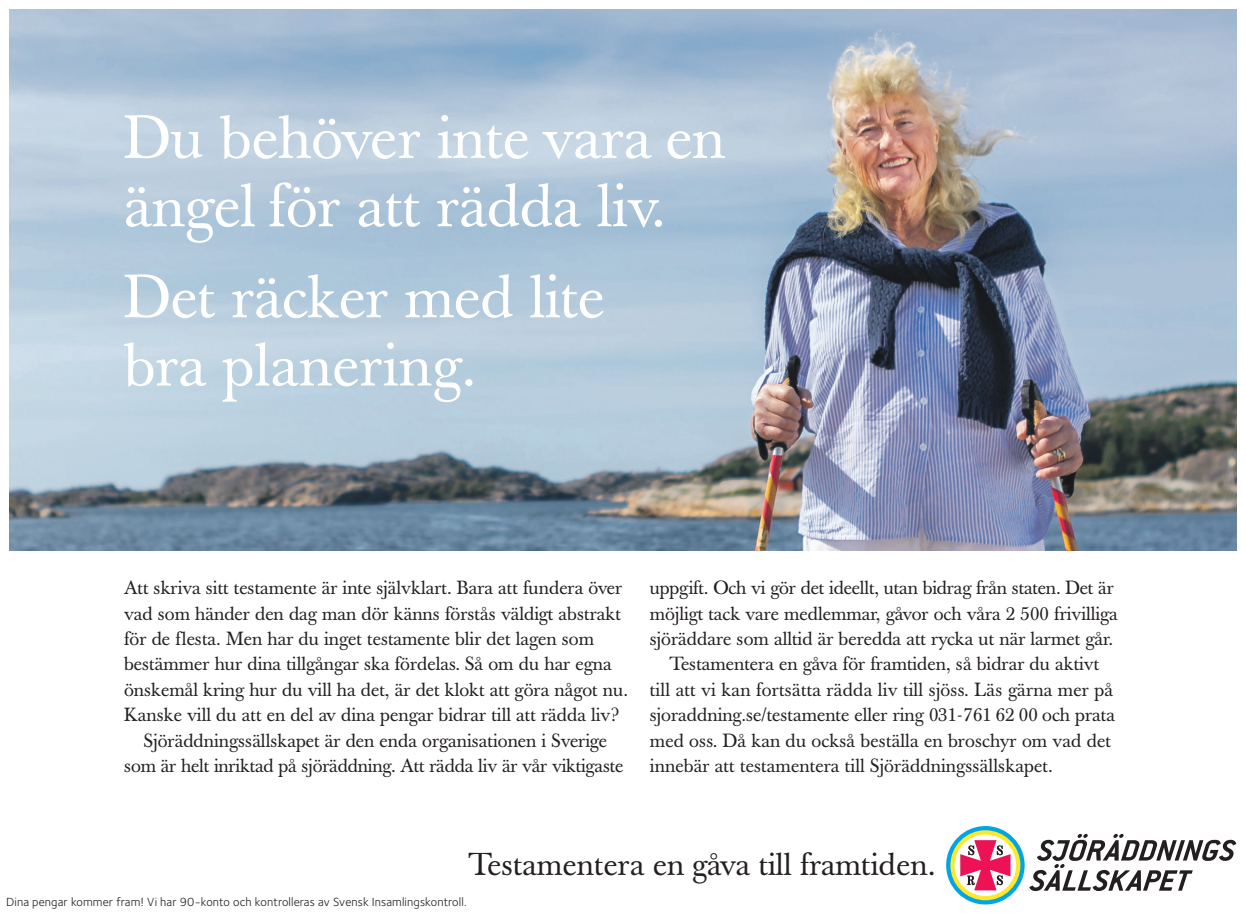
<style>
.page{position:relative;width:1246px;height:913px;background:#fff}
.page>*{position:absolute;margin:0;border:0;box-sizing:border-box;transform-origin:0 0}
.t1{font:60.73px/68.2px "Baskerville Book Pro";color:#fff}
.t2{font:31.5px "Baskerville Book Pro";color:#231f20}
.t3{font:18.9px "Baskerville Book Pro";color:#231f20}
.t4{font:12.25px "Foundry Sterling";letter-spacing:.01em;color:#231f20}
</style>
<div class="page">
<svg style="left:1029px;top:834px;width:206px;height:57px"></svg>
<svg style="left:945px;top:826px;width:79px;height:78px"></svg>
<svg style="left:950px;top:830px;width:70px;height:70px"></svg>
<svg style="left:954px;top:834px;width:61px;height:62px"></svg>
<svg style="left:960px;top:840px;width:50px;height:50px"></svg>
<img style="left:10px;top:10px;width:1225px;height:541px">
<h1 class="t1" style="left:124px;top:104px;width:602px">Du behöver inte vara en ängel för att rädda liv.</h1>
<h1 class="t1" style="left:124px;top:263px;width:482px">Det räcker med lite bra planering.</h1>
<p class="t3" style="left:124px;top:575px;width:499px">Att skriva sitt testamente är inte självklart. Bara att fundera över</p>
<p class="t3" style="left:124px;top:601px;width:498px">vad som händer den dag man dör känns förstås väldigt abstrakt</p>
<p class="t3" style="left:124px;top:626px;width:471px">för de flesta. Men har du inget testamente blir det lagen som</p>
<p class="t3" style="left:124px;top:651px;width:489px">bestämmer hur dina tillgångar ska fördelas. Så om du har egna</p>
<p class="t3" style="left:124px;top:677px;width:505px">önskemål kring hur du vill ha det, är det klokt att göra något nu.</p>
<p class="t3" style="left:124px;top:702px;width:496px">Kanske vill du att en del av dina pengar bidrar till att rädda liv?</p>
<p class="t3" style="left:144px;top:728px;width:464px">Sjöräddningssällskapet är den enda organisationen i Sverige</p>
<p class="t3" style="left:124px;top:753px;width:501px">som är helt inriktad på sjöräddning. Att rädda liv är vår viktigaste</p>
<p class="t3" style="left:649px;top:575px;width:465px">uppgift. Och vi gör det ideellt, utan bidrag från staten. Det är</p>
<p class="t3" style="left:649px;top:601px;width:469px">möjligt tack vare medlemmar, gåvor och våra 2 500 frivilliga</p>
<p class="t3" style="left:649px;top:626px;width:465px">sjöräddare som alltid är beredda att rycka ut när larmet går.</p>
<p class="t3" style="left:669px;top:651px;width:431px">Testamentera en gåva för framtiden, så bidrar du aktivt</p>
<p class="t3" style="left:649px;top:677px;width:465px">till att vi kan fortsätta rädda liv till sjöss. Läs gärna mer på</p>
<p class="t3" style="left:649px;top:702px;width:466px">sjoraddning.se/testamente eller ring 031-761 62 00 och prata</p>
<p class="t3" style="left:649px;top:728px;width:462px">med oss. Då kan du också beställa en broschyr om vad det</p>
<p class="t3" style="left:649px;top:753px;width:404px">innebär att testamentera till Sjöräddningssällskapet.</p>
<h2 class="t2" style="left:468px;top:843px;width:468px">Testamentera en gåva till framtiden.</h2>
<p class="t4" style="left:6px;top:895px;width:462px">Dina pengar kommer fram! Vi har 90-konto och kontrolleras av Svensk Insamlingskontroll.</p>
</div>
